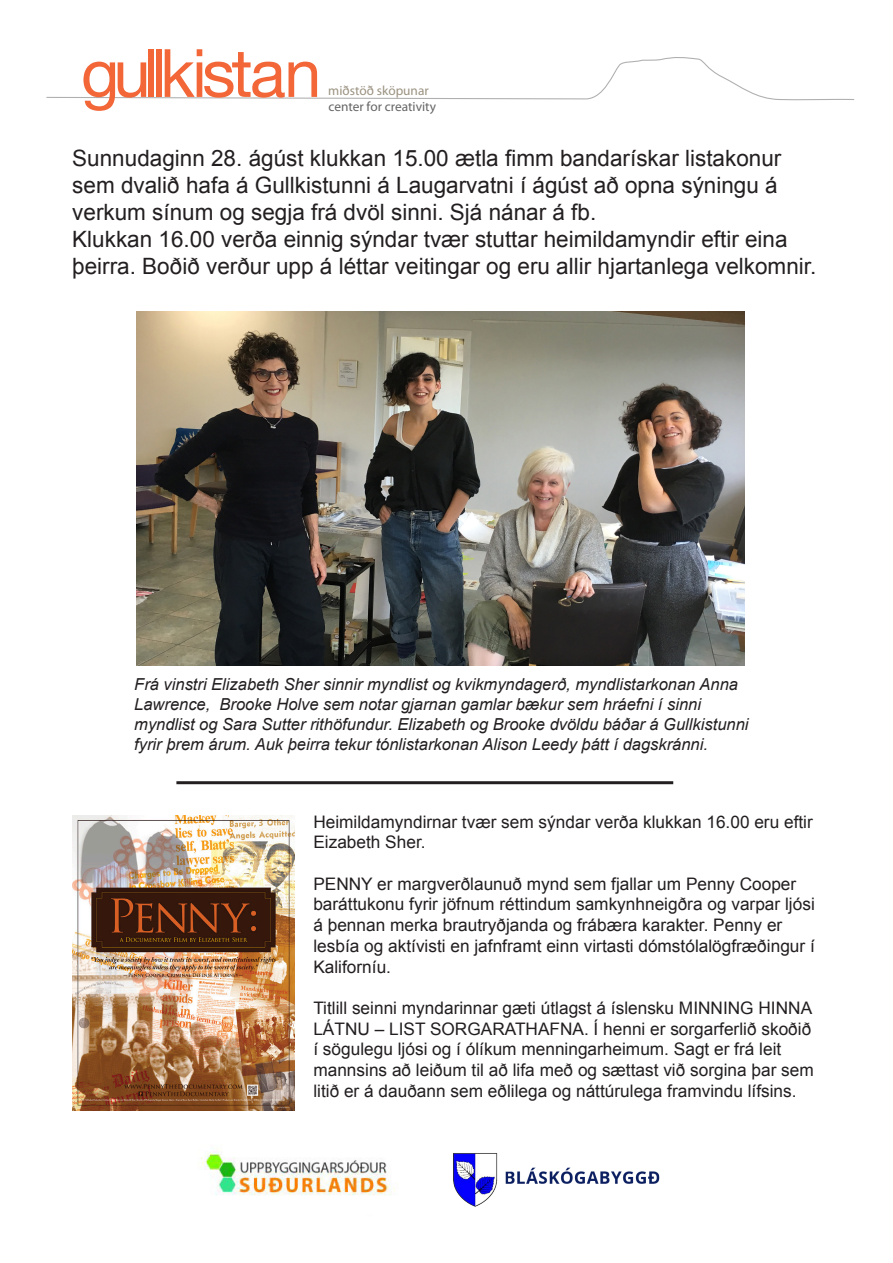
<style>
.page{position:relative;width:893px;height:1263px;background:#fff}
.page>*{position:absolute;margin:0;border:0;box-sizing:border-box;transform-origin:0 0}
.t1{font:66.75px "Helvetica Neue";letter-spacing:-.07em;color:#f26638}
.t2{font:22.5px/27px "Arial";color:#231f20}
.t3{font:17.25px/20.7px "Arial";color:#231f20}
.t4{font:italic 16.5px/19.8px "Arial";color:#231f20}
.t5{font:13.35px "News Gothic Std";color:#666566}
.t6{font:13.35px "News Gothic Std";color:#9b9281}
</style>
<div class="page">
<img style="left:72px;top:815px;width:223px;height:295px">
<img style="left:137px;top:311px;width:608px;height:354px">
<img style="left:453px;top:1153px;width:207px;height:54px">
<img style="left:201px;top:1148px;width:197px;height:47px">
<svg style="left:47px;top:57px;width:808px;height:44px"></svg>
<hr style="left:176px;top:781px;width:497px;height:3px;background:#231f20">
<p class="t1" style="left:81px;top:33px;width:242px">gullkistan</p>
<p class="t6" style="left:328px;top:82px;width:102px">miðstöð sköpunar</p>
<p class="t5" style="left:329px;top:98px;width:109px">center for creativity</p>
<p class="t2" style="left:72px;top:145px;width:711px">Sunnudaginn 28. ágúst klukkan 15.00 ætla fimm bandarískar listakonur sem dvalið hafa á Gullkistunni á Laugarvatni í ágúst að opna sýningu á verkum sínum og segja frá dvöl sinni. Sjá nánar á fb.</p>
<p class="t2" style="left:72px;top:226px;width:746px">Klukkan 16.00 verða einnig sýndar tvær stuttar heimildamyndir eftir eina þeirra. Boðið verður upp á léttar veitingar og eru allir hjartanlega velkomnir.</p>
<p class="t4" style="left:134px;top:675px;width:616px">Frá vinstri Elizabeth Sher sinnir myndlist og kvikmyndagerð, myndlistarkonan Anna Lawrence, Brooke Holve sem notar gjarnan gamlar bækur sem hráefni í sinni myndlist og Sara Sutter rithöfundur. Elizabeth og Brooke dvöldu báðar á Gullkistunni fyrir þrem árum. Auk þeirra tekur tónlistarkonan Alison Leedy þátt í dagskránni.</p>
<p class="t3" style="left:313px;top:811px;width:501px">Heimildamyndirnar tvær sem sýndar verða klukkan 16.00 eru eftir<br>Eizabeth Sher.</p>
<p class="t3" style="left:313px;top:873px;width:503px">PENNY er margverðlaunuð mynd sem fjallar um Penny Cooper baráttukonu fyrir jöfnum réttindum samkynhneigðra og varpar ljósi á þennan merka brautryðjanda og frábæra karakter. Penny er lesbía og aktívisti en jafnframt einn virtasti dómstólalögfræðingur í Kaliforníu.</p>
<p class="t3" style="left:313px;top:998px;width:502px">Titlill seinni myndarinnar gæti útlagst á íslensku MINNING HINNA LÁTNU – LIST SORGARATHAFNA. Í henni er sorgarferlið skoðið í sögulegu ljósi og í ólíkum menningarheimum. Sagt er frá leit mannsins að leiðum til að lifa með og sættast við sorgina þar sem litið er á dauðann sem eðlilega og náttúrulega framvindu lífsins.</p>
</div>
